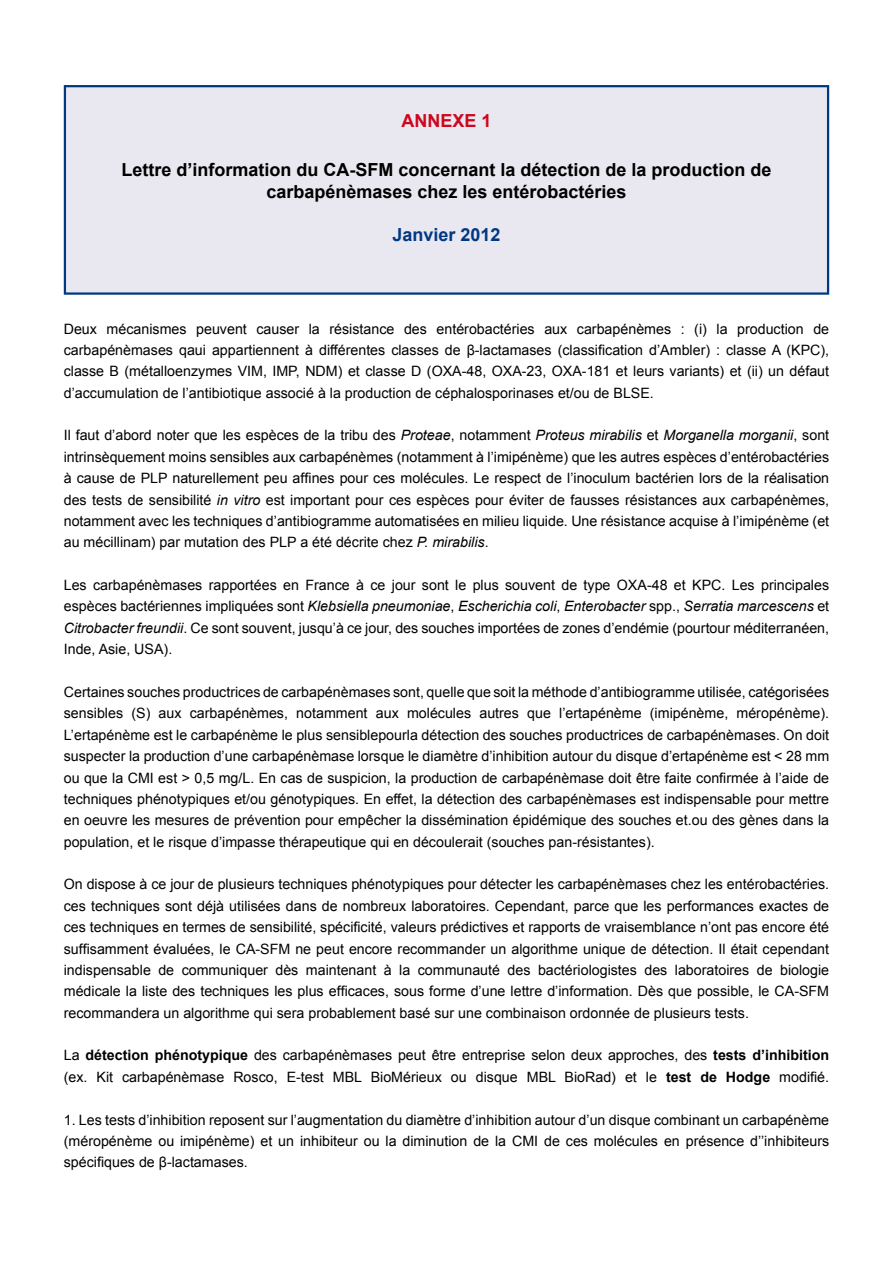
<style>
.page{position:relative;width:893px;height:1263px;background:#fff}
.page>*{position:absolute;margin:0;border:0;box-sizing:border-box;transform-origin:0 0}
.t1{font:700 18px/21.6px "Arial";color:#000;text-align:center}
.t2{font:700 18px "Arial";color:#003882}
.t3{font:700 18px "Arial";color:#cd071e}
.t4{font:14.25px/21.3px "Arial";color:#000;text-align:justify}
.s1{font-style:italic}
.s2{font-weight:700}
</style>
<div class="page">
<div style="left:65px;top:86px;width:763px;height:208px;background:#e9e8f1"></div>
<div style="left:64px;top:85px;width:765px;height:210px;border:2px solid #003882"></div>
<p class="t3" style="left:401px;top:109px;width:92px">ANNEXE 1</p>
<p class="t1" style="left:121px;top:159px;width:652px">Lettre d’information du CA-SFM concernant la détection de la production de carbapénèmases chez les entérobactéries</p>
<p class="t2" style="left:392px;top:223px;width:110px">Janvier 2012</p>
<p class="t4" style="left:64px;top:318px;width:767px">Deux mécanismes peuvent causer la résistance des entérobactéries aux carbapénèmes : (i) la production de carbapénèmases qaui appartiennent à différentes classes de β-lactamases (classification d’Ambler) : classe A (KPC), classe B (métalloenzymes VIM, IMP, NDM) et classe D (OXA-48, OXA-23, OXA-181 et leurs variants) et (ii) un défaut d’accumulation de l’antibiotique associé à la production de céphalosporinases et/ou de BLSE.</p>
<p class="t4" style="left:64px;top:425px;width:767px">Il faut d’abord noter que les espèces de la tribu des <span class="s1">Proteae</span>, notamment <span class="s1">Proteus mirabilis</span> et <span class="s1">Morganella morganii</span>, sont intrinsèquement moins sensibles aux carbapénèmes (notamment à l’imipénème) que les autres espèces d’entérobactéries à cause de PLP naturellement peu affines pour ces molécules. Le respect de l’inoculum bactérien lors de la réalisation des tests de sensibilité <span class="s1">in vitro</span> est important pour ces espèces pour éviter de fausses résistances aux carbapénèmes, notamment avec les techniques d’antibiogramme automatisées en milieu liquide. Une résistance acquise à l’imipénème (et au mécillinam) par mutation des PLP a été décrite chez <span class="s1">P. mirabilis</span>.</p>
<p class="t4" style="left:64px;top:575px;width:767px">Les carbapénèmases rapportées en France à ce jour sont le plus souvent de type OXA-48 et KPC. Les principales espèces bactériennes impliquées sont <span class="s1">Klebsiella pneumoniae</span>, <span class="s1">Escherichia coli</span>, <span class="s1">Enterobacter</span> spp., <span class="s1">Serratia marcescens</span> et <span class="s1">Citrobacter freundii</span>. Ce sont souvent, jusqu’à ce jour, des souches importées de zones d’endémie (pourtour méditerranéen, Inde, Asie, USA).</p>
<p class="t4" style="left:64px;top:681px;width:767px">Certaines souches productrices de carbapénèmases sont, quelle que soit la méthode d’antibiogramme utilisée, catégorisées sensibles (S) aux carbapénèmes, notamment aux molécules autres que l’ertapénème (imipénème, méropénème).<br>L’ertapénème est le carbapénème le plus sensiblepourla détection des souches productrices de carbapénèmases. On doit suspecter la production d’une carbapénèmase lorsque le diamètre d’inhibition autour du disque d’ertapénème est &lt; 28 mm ou que la CMI est &gt; 0,5 mg/L. En cas de suspicion, la production de carbapénèmase doit être faite confirmée à l’aide de techniques phénotypiques et/ou génotypiques. En effet, la détection des carbapénèmases est indispensable pour mettre en oeuvre les mesures de prévention pour empêcher la dissémination épidémique des souches et.ou des gènes dans la population, et le risque d’impasse thérapeutique qui en découlerait (souches pan-résistantes).</p>
<p class="t4" style="left:64px;top:874px;width:767px">On dispose à ce jour de plusieurs techniques phénotypiques pour détecter les carbapénèmases chez les entérobactéries. ces techniques sont déjà utilisées dans de nombreux laboratoires. Cependant, parce que les performances exactes de ces techniques en termes de sensibilité, spécificité, valeurs prédictives et rapports de vraisemblance n’ont pas encore été suffisamment évaluées, le CA-SFM ne peut encore recommander un algorithme unique de détection. Il était cependant indispensable de communiquer dès maintenant à la communauté des bactériologistes des laboratoires de biologie médicale la liste des techniques les plus efficaces, sous forme d’une lettre d’information. Dès que possible, le CA-SFM recommandera un algorithme qui sera probablement basé sur une combinaison ordonnée de plusieurs tests.</p>
<p class="t4" style="left:64px;top:1045px;width:767px">La <span class="s2">détection phénotypique</span> des carbapénèmases peut être entreprise selon deux approches, des <span class="s2">tests d’inhibition </span>(ex. Kit carbapénèmase Rosco, E-test MBL BioMérieux ou disque MBL BioRad) et le <span class="s2">test de Hodge</span> modifié.</p>
<p class="t4" style="left:64px;top:1109px;width:767px">1. Les tests d’inhibition reposent sur l’augmentation du diamètre d’inhibition autour d’un disque combinant un carbapénème (méropénème ou imipénème) et un inhibiteur ou la diminution de la CMI de ces molécules en présence d’’inhibiteurs spécifiques de β-lactamases.</p>
</div>
